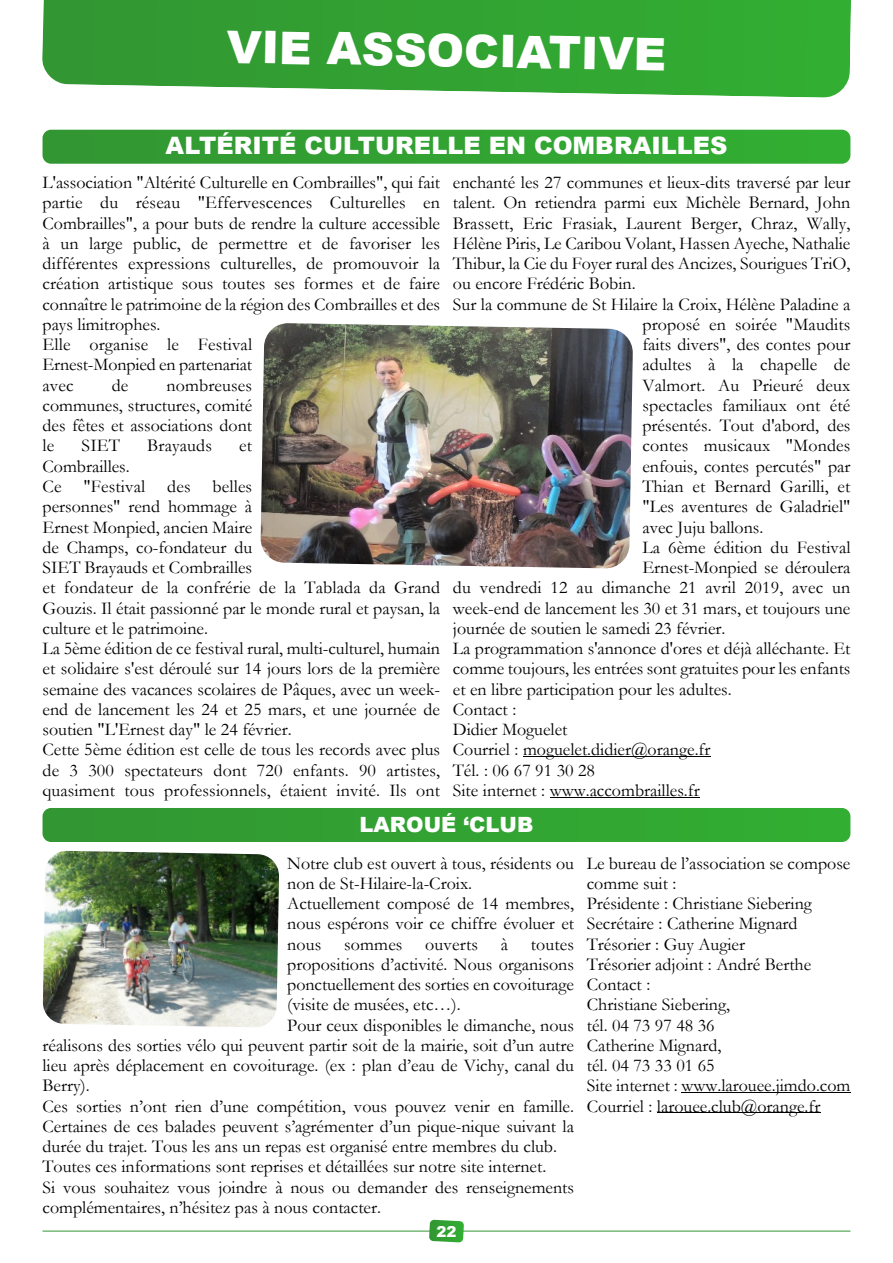
<style>
.page{position:relative;width:893px;height:1263px;background:#fff}
.page>*{position:absolute;margin:0;border:0;box-sizing:border-box;transform-origin:0 0}
.t1{font:900 45px "Arial";color:#fff}
.t2{font:900 24px "Arial";color:#fff}
.t3{font:900 21px "Arial";color:#fff}
.t4{font:18px/20.2px "Garamond";color:#000}
.t5{font:900 15px "Arial";color:#fff}
</style>
<div class="page">
<hr style="left:43px;top:1231px;width:807px;height:1px;background:#329632">
<svg style="left:429px;top:1220px;width:35px;height:22px"></svg>
<hr style="left:681px;top:1092px;width:169px;height:1px;background:#000">
<hr style="left:657px;top:1112px;width:163px;height:1px;background:#000">
<img style="left:43px;top:851px;width:236px;height:176px">
<div style="left:43px;top:808px;width:807px;height:34px;background:#32a232;border-radius:9px"></div>
<img style="left:260px;top:323px;width:373px;height:245px">
<hr style="left:523px;top:756px;width:187px;height:1px;background:#000">
<hr style="left:550px;top:797px;width:144px;height:1px;background:#000">
<div style="left:43px;top:130px;width:807px;height:34px;background:#32a232;border-radius:9px"></div>
<svg style="left:42px;top:0;width:809px;height:98px;background:#42a942"></svg>
<h1 class="t1" style="left:227px;top:31px;width:441px;rotate:1deg">VIE ASSOCIATIVE</h1>
<h2 class="t2" style="left:166px;top:137px;width:563px">ALTÉRITÉ CULTURELLE EN COMBRAILLES</h2>
<p class="t4" style="left:43px;top:174px;width:399px">L'association "Altérité Culturelle en Combrailles", qui fait partie du réseau "Effervescences Culturelles en Combrailles", a pour buts de rendre la culture accessible à un large public, de permettre et de favoriser les différentes expressions culturelles, de promouvoir la création artistique sous toutes ses formes et de faire connaître le patrimoine de la région des Combrailles et des pays limitrophes.<br>Elle organise le Festival<br>Ernest-Monpied en partenariat<br>avec</p>
<p class="t4" style="left:43px;top:377px;width:211px;text-align:justify;text-indent:124px">nombreuses communes, structures, comité des fêtes et associations dont le</p>
<p class="t4" style="left:112px;top:377px;width:18px">de</p>
<p class="t4" style="left:82px;top:438px;width:40px">SIET</p>
<p class="t4" style="left:147px;top:438px;width:66px">Brayauds</p>
<p class="t4" style="left:239px;top:438px;width:14px">et</p>
<p class="t4" style="left:43px;top:458px;width:399px">Combrailles.<br>Ce "Festival des belles<br>personnes" rend hommage à<br>Ernest Monpied, ancien Maire<br>de Champs, co-fondateur du<br>SIET Brayauds et Combrailles<br>et fondateur de la confrérie de la Tablada da Grand Gouzis. Il était passionné par le monde rural et paysan, la culture et le patrimoine.<br>La 5ème édition de ce festival rural, multi-culturel, humain et solidaire s'est déroulé sur 14 jours lors de la première semaine des vacances scolaires de Pâques, avec un week&shy;end de lancement les 24 et 25 mars, et une journée de soutien "L'Ernest day" le 24 février.<br>Cette 5ème édition est celle de tous les records avec plus de 3 300 spectateurs dont 720 enfants. 90 artistes, quasiment tous professionnels, étaient invité. Ils ont</p>
<p class="t4" style="left:453px;top:174px;width:399px">enchanté les 27 communes et lieux-dits traversé par leur</p>
<p class="t4" style="left:453px;top:195px;width:399px">talent. On retiendra parmi eux Michèle Bernard, John</p>
<p class="t4" style="left:453px;top:215px;width:399px">Brassett, Eric Frasiak, Laurent Berger, Chraz, Wally,</p>
<p class="t4" style="left:453px;top:235px;width:399px">Hélène Piris, Le Caribou Volant, Hassen Ayeche, Nathalie</p>
<p class="t4" style="left:453px;top:255px;width:399px">Thibur, la Cie du Foyer rural des Ancizes, Sourigues TriO,</p>
<p class="t4" style="left:453px;top:276px;width:184px">ou encore Frédéric Bobin.</p>
<p class="t4" style="left:453px;top:296px;width:399px">Sur la commune de St Hilaire la Croix, Hélène Paladine a</p>
<p class="t4" style="left:642px;top:316px;width:210px">proposé en soirée "Maudits</p>
<p class="t4" style="left:642px;top:336px;width:210px">faits divers", des contes pour</p>
<p class="t4" style="left:642px;top:357px;width:210px">adultes à la chapelle de</p>
<p class="t4" style="left:642px;top:377px;width:210px">Valmort. Au Prieuré deux</p>
<p class="t4" style="left:642px;top:397px;width:210px">spectacles familiaux ont été</p>
<p class="t4" style="left:642px;top:418px;width:210px">présentés. Tout d'abord, des</p>
<p class="t4" style="left:642px;top:438px;width:210px">contes musicaux "Mondes</p>
<p class="t4" style="left:642px;top:458px;width:210px">enfouis, contes percutés" par</p>
<p class="t4" style="left:642px;top:478px;width:210px">Thian et Bernard Garilli, et</p>
<p class="t4" style="left:642px;top:499px;width:210px">"Les aventures de Galadriel"</p>
<p class="t4" style="left:642px;top:519px;width:123px">avec Juju ballons.</p>
<p class="t4" style="left:642px;top:539px;width:210px">La 6ème édition du Festival</p>
<p class="t4" style="left:642px;top:559px;width:210px">Ernest-Monpied se déroulera</p>
<p class="t4" style="left:453px;top:580px;width:399px">du vendredi 12 au dimanche 21 avril 2019, avec un</p>
<p class="t4" style="left:453px;top:600px;width:399px">week-end de lancement les 30 et 31 mars, et toujours une</p>
<p class="t4" style="left:453px;top:620px;width:274px">journée de soutien le samedi 23 février.</p>
<p class="t4" style="left:453px;top:640px;width:399px">La programmation s'annonce d'ores et déjà alléchante. Et</p>
<p class="t4" style="left:453px;top:661px;width:399px">comme toujours, les entrées sont gratuites pour les enfants</p>
<p class="t4" style="left:453px;top:681px;width:280px">et en libre participation pour les adultes.</p>
<p class="t4" style="left:453px;top:701px;width:65px">Contact :</p>
<p class="t4" style="left:453px;top:721px;width:116px">Didier Moguelet</p>
<p class="t4" style="left:453px;top:742px;width:259px">Courriel : moguelet.didier@orange.fr</p>
<p class="t4" style="left:453px;top:762px;width:144px">Tél. : 06 67 91 30 28</p>
<p class="t4" style="left:453px;top:782px;width:248px">Site internet : www.accombrailles.fr</p>
<p class="t3" style="left:360px;top:817px;width:175px">LAROUÉ ‘CLUB</p>
<p class="t4" style="left:287px;top:855px;width:288px">Notre club est ouvert à tous, résidents ou non de St-Hilaire-la-Croix.<br>Actuellement composé de 14 membres, nous espérons voir ce chiffre évoluer et nous</p>
<p class="t4" style="left:344px;top:936px;width:60px">sommes</p>
<p class="t4" style="left:425px;top:936px;width:54px">ouverts</p>
<p class="t4" style="left:501px;top:936px;width:9px">à</p>
<p class="t4" style="left:531px;top:936px;width:45px">toutes</p>
<p class="t4" style="left:287px;top:956px;width:288px">propositions d’activité. Nous organisons</p>
<p class="t4" style="left:287px;top:976px;width:288px">ponctuellement des sorties en covoiturage</p>
<p class="t4" style="left:287px;top:997px;width:175px">(visite de musées, etc…).</p>
<p class="t4" style="left:287px;top:1017px;width:288px">Pour ceux disponibles le dimanche, nous</p>
<p class="t4" style="left:43px;top:1037px;width:533px">réalisons des sorties vélo qui peuvent partir soit de la mairie, soit d’un autre</p>
<p class="t4" style="left:43px;top:1057px;width:533px">lieu après déplacement en covoiturage. (ex : plan d’eau de Vichy, canal du</p>
<p class="t4" style="left:43px;top:1078px;width:49px">Berry).</p>
<p class="t4" style="left:43px;top:1098px;width:533px">Ces sorties n’ont rien d’une compétition, vous pouvez venir en famille.</p>
<p class="t4" style="left:43px;top:1118px;width:533px">Certaines de ces balades peuvent s’agrémenter d’un pique-nique suivant la</p>
<p class="t4" style="left:43px;top:1138px;width:516px">durée du trajet. Tous les ans un repas est organisé entre membres du club.</p>
<p class="t4" style="left:43px;top:1159px;width:505px">Toutes ces informations sont reprises et détaillées sur notre site internet.</p>
<p class="t4" style="left:43px;top:1179px;width:533px">Si vous souhaitez vous joindre à nous ou demander des renseignements</p>
<p class="t4" style="left:43px;top:1199px;width:340px">complémentaires, n’hésitez pas à nous contacter.</p>
<p class="t5" style="left:436px;top:1226px;width:22px">22</p>
<p class="t4" style="left:587px;top:855px;width:265px">Le bureau de l’association se compose comme suit :<br>Présidente : Christiane Siebering<br>Secrétaire : Catherine Mignard<br>Trésorier : Guy Augier<br>Trésorier adjoint : André Berthe<br>Contact :<br>Christiane Siebering,<br>tél. 04 73 97 48 36<br>Catherine Mignard,<br>tél. 04 73 33 01 65<br>Site internet : www.larouee.jimdo.com<br>Courriel : larouee.club@orange.fr</p>
</div>
